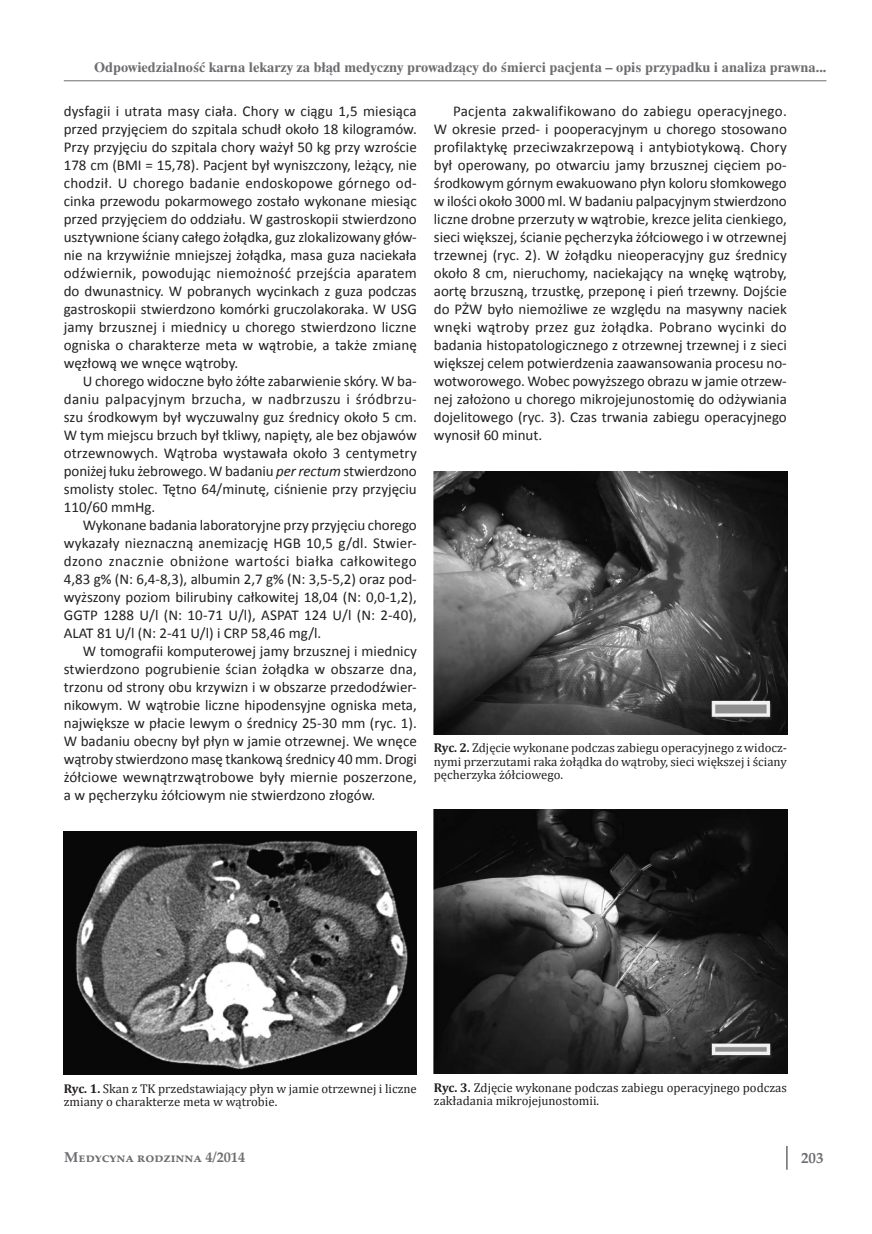
<style>
.page{position:relative;width:872px;height:1234px;background:#fff}
.page>*{position:absolute;margin:0;border:0;box-sizing:border-box;transform-origin:0 0}
.t1{font:15px/18px "Calibri";color:#231f20;text-align:justify}
.t2{font:700 15px "Palatino Linotype";color:#6c6d70}
.t3{font:700 14.25px "Time Ibis EE";color:#6c6d70}
.t4{font:700 14.25px "Palatino Linotype";color:#6c6d70}
.t5{font:12.75px/13.5px "Cambria";color:#231f20}
.s1{font-style:italic}
.s2{font-weight:700}
</style>
<div class="page">
<hr style="left:64px;top:80px;width:762px;height:1px;background:#6c6d70">
<svg style="left:786px;top:1145px;width:1px;height:24px"></svg>
<img style="left:64px;top:831px;width:353px;height:243px">
<img style="left:434px;top:471px;width:353px;height:263px">
<img style="left:434px;top:809px;width:353px;height:264px">
<p class="t3" style="left:94px;top:58px;width:734px">Odpowiedzialność karna lekarzy za błąd medyczny prowadzący do śmierci pacjenta – opis przypadku i analiza prawna...</p>
<p class="t1" style="left:64px;top:102px;width:354px">dysfagii i utrata masy ciała. Chory w ciągu 1,5 miesiąca przed przyjęciem do szpitala schudł około 18 kilogramów.<br>Przy przyjęciu do szpitala chory ważył 50 kg przy wzroście 178 cm (BMI = 15,78). Pacjent był wyniszczony, leżący, nie chodził. U chorego badanie endoskopowe górnego od&shy;cinka przewodu pokarmowego zostało wykonane miesiąc przed przyjęciem do oddziału. W gastroskopii stwierdzono usztywnione ściany całego żołądka, guz zlokalizowany głów&shy;nie na krzywiźnie mniejszej żołądka, masa guza naciekała odźwiernik, powodując niemożność przejścia aparatem do dwunastnicy. W pobranych wycinkach z guza podczas gastroskopii stwierdzono komórki gruczolakoraka. W USG jamy brzusznej i miednicy u chorego stwierdzono liczne ogniska o charakterze meta w wątrobie, a także zmianę węzłową we wnęce wątroby.</p>
<p class="t1" style="left:64px;top:372px;width:354px;text-indent:19px">U chorego widoczne było żółte zabarwienie skóry. W ba&shy;daniu palpacyjnym brzucha, w nadbrzuszu i śródbrzu&shy;szu środkowym był wyczuwalny guz średnicy około 5 cm.<br>W tym miejscu brzuch był tkliwy, napięty, ale bez objawów otrzewnowych. Wątroba wystawała około 3 centymetry poniżej łuku żebrowego. W badaniu <span class="s1">per rectum</span> stwierdzono smolisty stolec. Tętno 64/minutę, ciśnienie przy przyjęciu 110/60 mmHg.</p>
<p class="t1" style="left:64px;top:516px;width:354px;text-indent:19px">Wykonane badania laboratoryjne przy przyjęciu chorego wykazały nieznaczną anemizację HGB 10,5 g/dl. Stwier&shy;dzono znacznie obniżone wartości białka całkowitego 4,83 g% (N: 6,4-8,3), albumin 2,7 g% (N: 3,5-5,2) oraz pod&shy;wyższony poziom bilirubiny całkowitej 18,04 (N: 0,0-1,2), GGTP 1288 U/l (N: 10-71 U/l), ASPAT 124 U/l (N: 2-40), ALAT 81 U/l (N: 2-41 U/l) i CRP 58,46 mg/l.</p>
<p class="t1" style="left:64px;top:642px;width:354px;text-indent:19px">W tomografii komputerowej jamy brzusznej i miednicy stwierdzono pogrubienie ścian żołądka w obszarze dna, trzonu od strony obu krzywizn i w obszarze przedodźwier&shy;nikowym. W wątrobie liczne hipodensyjne ogniska meta, największe w płacie lewym o średnicy 25-30 mm (ryc. 1).<br>W badaniu obecny był płyn w jamie otrzewnej. We wnęce wątroby stwierdzono masę tkankową średnicy 40 mm. Drogi żółciowe wewnątrzwątrobowe były miernie poszerzone, a w pęcherzyku żółciowym nie stwierdzono złogów.</p>
<p class="t1" style="left:434px;top:102px;width:354px;text-indent:19px">Pacjenta zakwalifikowano do zabiegu operacyjnego.<br>W okresie przed- i pooperacyjnym u chorego stosowano profilaktykę przeciwzakrzepową i antybiotykową. Chory był operowany, po otwarciu jamy brzusznej cięciem po&shy;środkowym górnym ewakuowano płyn koloru słomkowego w ilości około 3000 ml. W badaniu palpacyjnym stwierdzono liczne drobne przerzuty w wątrobie, krezce jelita cienkiego, sieci większej, ścianie pęcherzyka żółciowego i w otrzewnej trzewnej (ryc. 2). W żołądku nieoperacyjny guz średnicy około 8 cm, nieruchomy, naciekający na wnękę wątroby, aortę brzuszną, trzustkę, przeponę i pień trzewny. Dojście do PŻW było niemożliwe ze względu na masywny naciek wnęki wątroby przez guz żołądka. Pobrano wycinki do badania histopatologicznego z otrzewnej trzewnej i z sieci większej celem potwierdzenia zaawansowania procesu no&shy;wotworowego. Wobec powyższego obrazu w jamie otrzew&shy;nej założono u chorego mikrojejunostomię do odżywiania dojelitowego (ryc. 3). Czas trwania zabiegu operacyjnego wynosił 60 minut.</p>
<p class="t5" style="left:434px;top:741px;width:354px;text-align:justify"><span class="s2">Ryc. 2.</span> Zdjęcie wykonane podczas zabiegu operacyjnego z widocz&shy;nymi przerzutami raka żołądka do wątroby, sieci większej i ściany pęcherzyka żółciowego.</p>
<p class="t5" style="left:64px;top:1081px;width:354px"><span class="s2">Ryc. 1.</span> Skan z TK przedstawiający płyn w jamie otrzewnej i liczne zmiany o charakterze meta w wątrobie.</p>
<p class="t5" style="left:434px;top:1080px;width:354px"><span class="s2">Ryc. 3.</span> Zdjęcie wykonane podczas zabiegu operacyjnego podczas zakładania mikrojejunostomii.</p>
<p class="t4" style="left:64px;top:1146px;width:182px">Medycyna rodzinna 4/2014</p>
<p class="t2" style="left:801px;top:1146px;width:24px">203</p>
</div>
